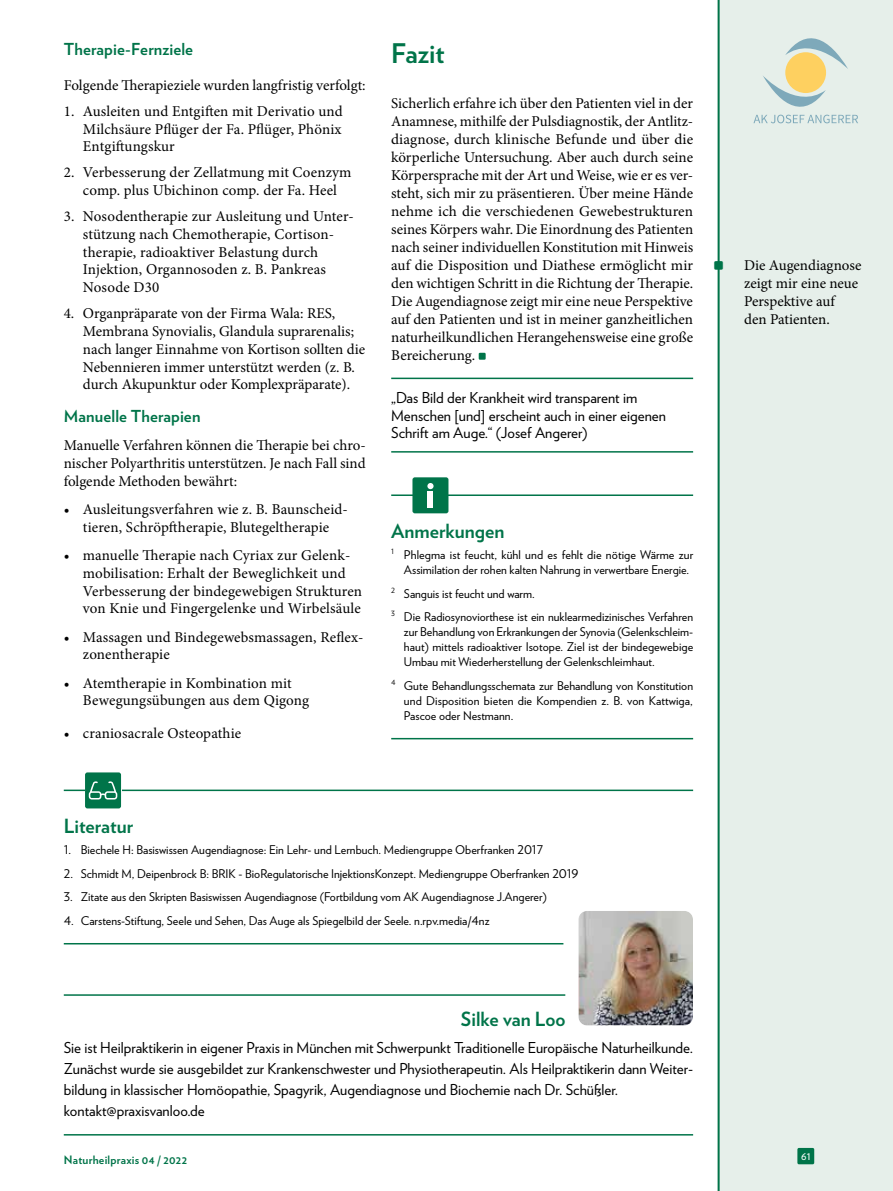
<style>
.page{position:relative;width:893px;height:1191px;background:#fff}
.page>*{position:absolute;margin:0;border:0;box-sizing:border-box;transform-origin:0 0}
.t1{font:700 27px "Verlag";letter-spacing:-.005em;color:#007449}
.t2{font:700 19.5px "Verlag";color:#007449}
.t3{font:700 16.5px "Verlag";letter-spacing:.01em;color:#007449}
.t4{font:15.75px "Pflaum Dekorativ";color:#007449}
.t5{font:15px/18px "Minion Pro";color:#000}
.t6{font:15px/21px "Verlag";color:#000}
.t7{font:12px/15px "Verlag";color:#000}
.t8{font:700 11.55px "Verlag";letter-spacing:.02em;color:#007449}
.t9{font:11.55px "Verlag";color:#fff}
</style>
<div class="page">
<div style="left:718px;top:0;width:175px;height:1191px;background:#e6efea"></div>
<hr style="left:718px;top:0;width:2px;height:1191px;background:#007449">
<svg style="left:785px;top:38px;width:63px;height:31px"></svg>
<div style="left:785px;top:52px;width:41px;height:41px;background:#fed060;border-radius:50%"></div>
<svg style="left:753px;top:75px;width:105px;height:48px"></svg>
<hr style="left:391px;top:377px;width:302px;height:2px;background:#007449">
<hr style="left:391px;top:451px;width:302px;height:1px;background:#007449">
<div style="left:479px;top:353px;width:7px;height:7px;background:#007449"></div>
<hr style="left:64px;top:994px;width:502px;height:1px;background:#007449">
<hr style="left:64px;top:1134px;width:629px;height:1px;background:#007449">
<img style="left:580px;top:912px;width:112px;height:112px">
<div style="left:566px;top:898px;width:140px;height:140px;border:13px solid #fff;border-radius:15px"></div>
<hr style="left:64px;top:789px;width:629px;height:2px;background:#007449">
<hr style="left:64px;top:943px;width:499px;height:1px;background:#007449">
<div style="left:85px;top:772px;width:36px;height:36px;background:#007449;border-radius:2px"></div>
<svg style="left:89px;top:781px;width:28px;height:18px"></svg>
<hr style="left:391px;top:494px;width:302px;height:2px;background:#007449">
<hr style="left:391px;top:738px;width:302px;height:1px;background:#007449">
<div style="left:412px;top:477px;width:36px;height:36px;background:#007449;border-radius:2px"></div>
<div style="left:427px;top:483px;width:7px;height:6px;background:#fff;border-radius:50%"></div>
<div style="left:428px;top:491px;width:5px;height:17px;background:#fff"></div>
<div style="left:797px;top:1148px;width:17px;height:16px;background:#007449;border-radius:2px"></div>
<p class="t3" style="left:64px;top:36px;width:131px">Therapie-Fernziele</p>
<p class="t5" style="left:64px;top:76px;width:303px">Folgende Therapieziele wurden langfristig verfolgt:</p>
<p class="t5" style="left:83px;top:102px;width:261px;text-align:justify;text-indent:-19px">1. Ausleiten und Entgiften mit Derivatio und Milchsäure Pflüger der Fa. Pflüger, Phönix Entgiftungskur</p>
<p class="t5" style="left:64px;top:164px;width:289px;text-align:center">2. Verbesserung der Zellatmung mit Coenzym comp. plus Ubichinon comp. der Fa. Heel</p>
<p class="t5" style="left:83px;top:208px;width:272px;text-indent:-19px">3. Nosodentherapie zur Ausleitung und Unter&shy;stützung nach Chemotherapie, Cortison&shy;therapie, radioaktiver Belastung durch Injektion, Organnosoden z. B. Pankreas Nosode D30</p>
<p class="t5" style="left:83px;top:305px;width:284px;text-indent:-19px">4. Organpräparate von der Firma Wala: RES, Membrana Synovialis, Glandula suprarenalis; nach langer Einnahme von Kortison sollten die Nebennieren immer unterstützt werden (z. B. durch Akupunktur oder Komplexpräparate).</p>
<p class="t3" style="left:64px;top:403px;width:138px">Manuelle Therapien</p>
<p class="t5" style="left:64px;top:436px;width:303px;text-align:justify">Manuelle Verfahren können die Therapie bei chro&shy;nischer Polyarthritis unterstützen. Je nach Fall sind folgende Methoden bewährt:</p>
<p class="t5" style="left:64px;top:500px;width:284px;text-align:center">• Ausleitungsverfahren wie z. B. Baunscheid&shy;tieren, Schröpftherapie, Blutegeltherapie</p>
<p class="t5" style="left:83px;top:546px;width:281px;text-indent:-19px">• manuelle Therapie nach Cyriax zur Gelenk&shy;mobilisation: Erhalt der Beweglichkeit und Verbesserung der bindegewebigen Strukturen von Knie und Fingergelenke und Wirbelsäule</p>
<p class="t5" style="left:83px;top:628px;width:282px;text-indent:-19px">• Massagen und Bindegewebsmassagen, Reflex&shy;zonentherapie</p>
<p class="t5" style="left:83px;top:674px;width:228px;text-indent:-19px">• Atemtherapie in Kombination mit<br>Bewegungsübungen aus dem Qigong</p>
<p class="t5" style="left:64px;top:724px;width:179px">• craniosacrale Osteopathie</p>
<h1 class="t1" style="left:391px;top:32px;width:55px">Fazit</h1>
<p class="t5" style="left:391px;top:94px;width:303px;text-align:justify">Sicherlich erfahre ich über den Patienten viel in der Anamnese, mithilfe der Pulsdiagnostik, der Antlitz&shy;diagnose, durch klinische Befunde und über die körperliche Untersuchung. Aber auch durch seine Körpersprache mit der Art und Weise, wie er es ver&shy;steht, sich mir zu präsentieren. Über meine Hände nehme ich die verschiedenen Gewebestrukturen seines Körpers wahr. Die Einordnung des Patienten nach seiner individuellen Konstitution mit Hinweis auf die Disposition und Diathese ermöglicht mir den wichtigen Schritt in die Richtung der Therapie.<br>Die Augendiagnose zeigt mir eine neue Perspektive auf den Patienten und ist in meiner ganzheitlichen naturheilkundlichen Herangehensweise eine große Bereicherung.</p>
<p class="t6" style="left:391px;top:388px;width:276px;line-height:17.7px">„Das Bild der Krankheit wird transparent im<br>Menschen [und] erscheint auch in einer eigenen<br>Schrift am Auge.“ (Josef Angerer)</p>
<p class="t4" style="left:714px;top:259px;width:11px">❏</p>
<p class="t5" style="left:744px;top:256px;width:119px">Die Augendiagnose zeigt mir eine neue<br>Perspektive auf<br>den Patienten.</p>
<h2 class="t2" style="left:391px;top:515px;width:115px">Anmerkungen</h2>
<p class="t7" style="left:404px;top:547px;width:291px;text-indent:-13px"><sup>1</sup> Phlegma ist feucht, kühl und es fehlt die nötige Wärme zur<br>Assimilation der rohen kalten Nahrung in verwertbare Energie.</p>
<p class="t7" style="left:391px;top:581px;width:303px;line-height:23.5px"><sup>2</sup> Sanguis ist feucht und warm.<br><sup>3</sup> Die Radiosynoviorthese ist ein nuklearmedizinisches Verfahren</p>
<p class="t7" style="left:404px;top:624px;width:291px;text-align:justify">zur Behandlung von Erkrankungen der Synovia (Gelenkschleim&shy;haut) mittels radioaktiver Isotope. Ziel ist der bindegewebige Umbau mit Wiederherstellung der Gelenkschleimhaut.</p>
<p class="t7" style="left:404px;top:677px;width:291px;text-align:justify;text-indent:-13px"><sup>4</sup> Gute Behandlungsschemata zur Behandlung von Konstitution und Disposition bieten die Kompendien z. B. von Kattwiga, Pascoe oder Nestmann.</p>
<h2 class="t2" style="left:64px;top:810px;width:71px">Literatur</h2>
<p class="t7" style="left:64px;top:842px;width:481px">1. Biechele H: Basiswissen Augendiagnose: Ein Lehr- und Lernbuch. Mediengruppe Oberfranken 2017</p>
<p class="t7" style="left:64px;top:865px;width:516px">2. Schmidt M, Deipenbrock B: BRIK - BioRegulatorische InjektionsKonzept. Mediengruppe Oberfranken 2019</p>
<p class="t7" style="left:64px;top:889px;width:485px">3. Zitate aus den Skripten Basiswissen Augendiagnose (Fortbildung vom AK Augendiagnose J.Angerer)</p>
<p class="t7" style="left:64px;top:912px;width:427px">4. Carstens-Stiftung, Seele und Sehen, Das Auge als Spiegelbild der Seele. n.rpv.media/4nz</p>
<h2 class="t2" style="left:461px;top:1003px;width:106px">Silke van Loo</h2>
<p class="t6" style="left:64px;top:1036px;width:631px">Sie ist Heilpraktikerin in eigener Praxis in München mit Schwerpunkt Traditionelle Europäische Naturheilkunde.<br>Zunächst wurde sie ausgebildet zur Krankenschwester und Physiotherapeutin. Als Heilpraktikerin dann Weiter&shy;bildung in klassischer Homöopathie, Spagyrik, Augendiagnose und Biochemie nach Dr. Schüßler. kontakt@praxisvanloo.de</p>
<p class="t8" style="left:64px;top:1151px;width:125px">Naturheilpraxis 04 / 2022</p>
<p class="t9" style="left:801px;top:1147px;width:11px">61</p>
</div>
